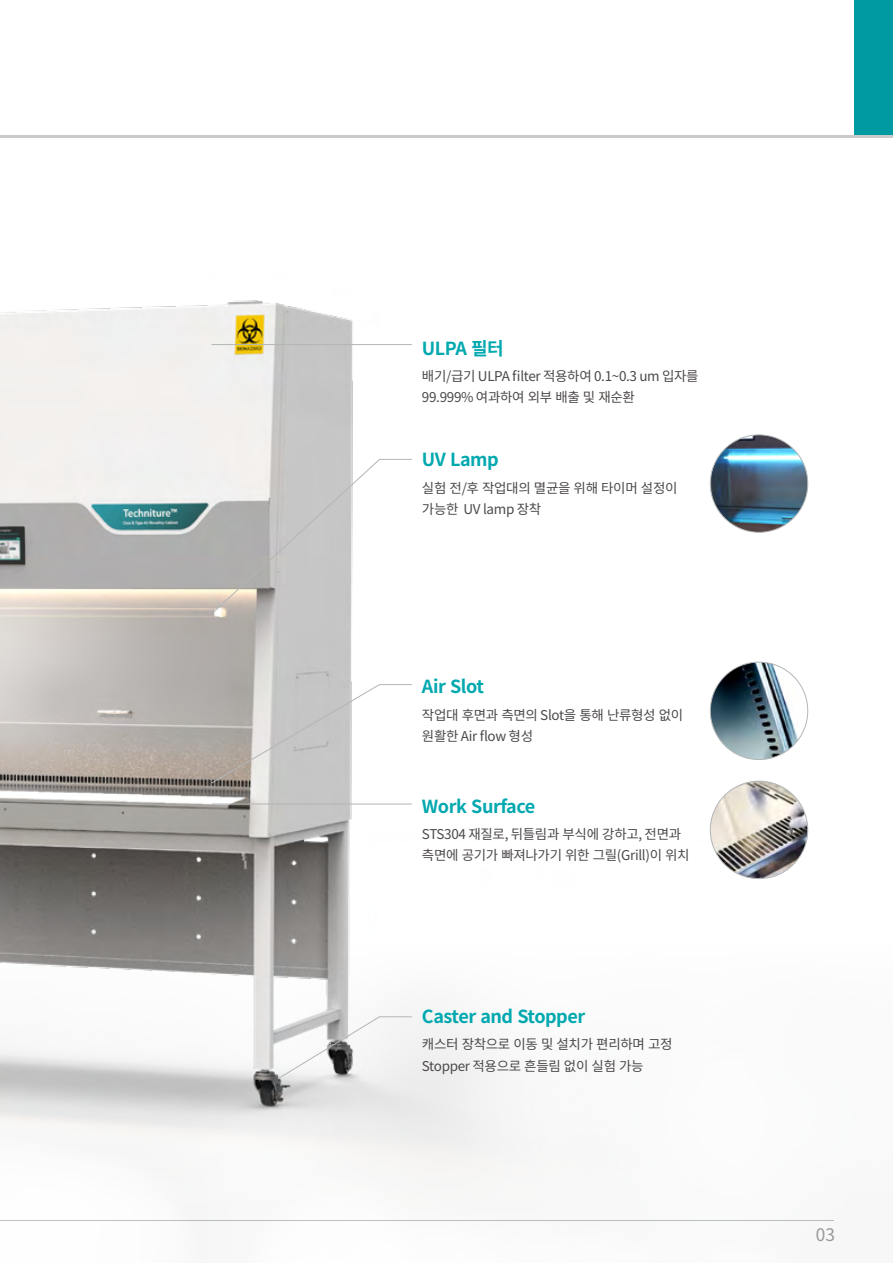
<style>
.page{position:relative;width:893px;height:1263px;background:#fff}
.page>*{position:absolute;margin:0;border:0;box-sizing:border-box;transform-origin:0 0}
.t1{font:700 18px "Noto Sans CJ Kkr";letter-spacing:-.025em;color:#00a8af}
.t2{font:17.25px "Noto Sans CJ Kkr";color:#898989}
.t3{font:13.5px/21px "Noto Sans CJ Kkr";letter-spacing:-.025em;color:#4c4948}
</style>
<div class="page">
<hr style="left:0;top:135px;width:893px;height:2px;background:#c9caca">
<div style="left:855px;top:0;width:38px;height:135px;background:#009ba2"></div>
<img style="left:0;top:300px;width:751px;height:873px">
<hr style="left:212px;top:344px;width:200px;height:1px;background:#b2b6b6">
<svg style="left:277px;top:1016px;width:136px;height:63px"></svg>
<svg style="left:210px;top:684px;width:203px;height:100px"></svg>
<svg style="left:211px;top:459px;width:202px;height:156px"></svg>
<hr style="left:211px;top:804px;width:201px;height:1px;background:#b2b6b6">
<img style="left:710px;top:435px;width:98px;height:97px;border-radius:49px">
<img style="left:710px;top:662px;width:98px;height:97px;border-radius:49px">
<img style="left:710px;top:781px;width:98px;height:97px;border-radius:49px">
<h1 class="t1" style="left:422px;top:338px;width:83px">ULPA 필터</h1>
<p class="t3" style="left:422px;top:366px;width:278px">배기/급기 ULPA filter 적용하여 0.1~0.3 um 입자를<br>99.999% 여과하여 외부 배출 및 재순환</p>
<h1 class="t1" style="left:422px;top:449px;width:78px">UV Lamp</h1>
<p class="t3" style="left:422px;top:478px;width:257px">실험 전/후 작업대의 멸균을 위해 타이머 설정이 가능한 UV lamp 장착</p>
<h1 class="t1" style="left:422px;top:677px;width:63px">Air Slot</h1>
<p class="t3" style="left:422px;top:705px;width:263px">작업대 후면과 측면의 Slot을 통해 난류형성 없이 원활한 Air flow 형성</p>
<h1 class="t1" style="left:422px;top:796px;width:115px">Work Surface</h1>
<p class="t3" style="left:422px;top:824px;width:269px">STS304 재질로, 뒤틀림과 부식에 강하고, 전면과 측면에 공기가 빠져나가기 위한 그릴(Grill)이 위치</p>
<h1 class="t1" style="left:422px;top:1006px;width:165px">Caster and Stopper</h1>
<p class="t3" style="left:422px;top:1034px;width:252px">캐스터 장착으로 이동 및 설치가 편리하며 고정<br>Stopper 적용으로 흔들림 없이 실험 가능</p>
<p class="t2" style="left:816px;top:1225px;width:21px">03</p>
</div>
